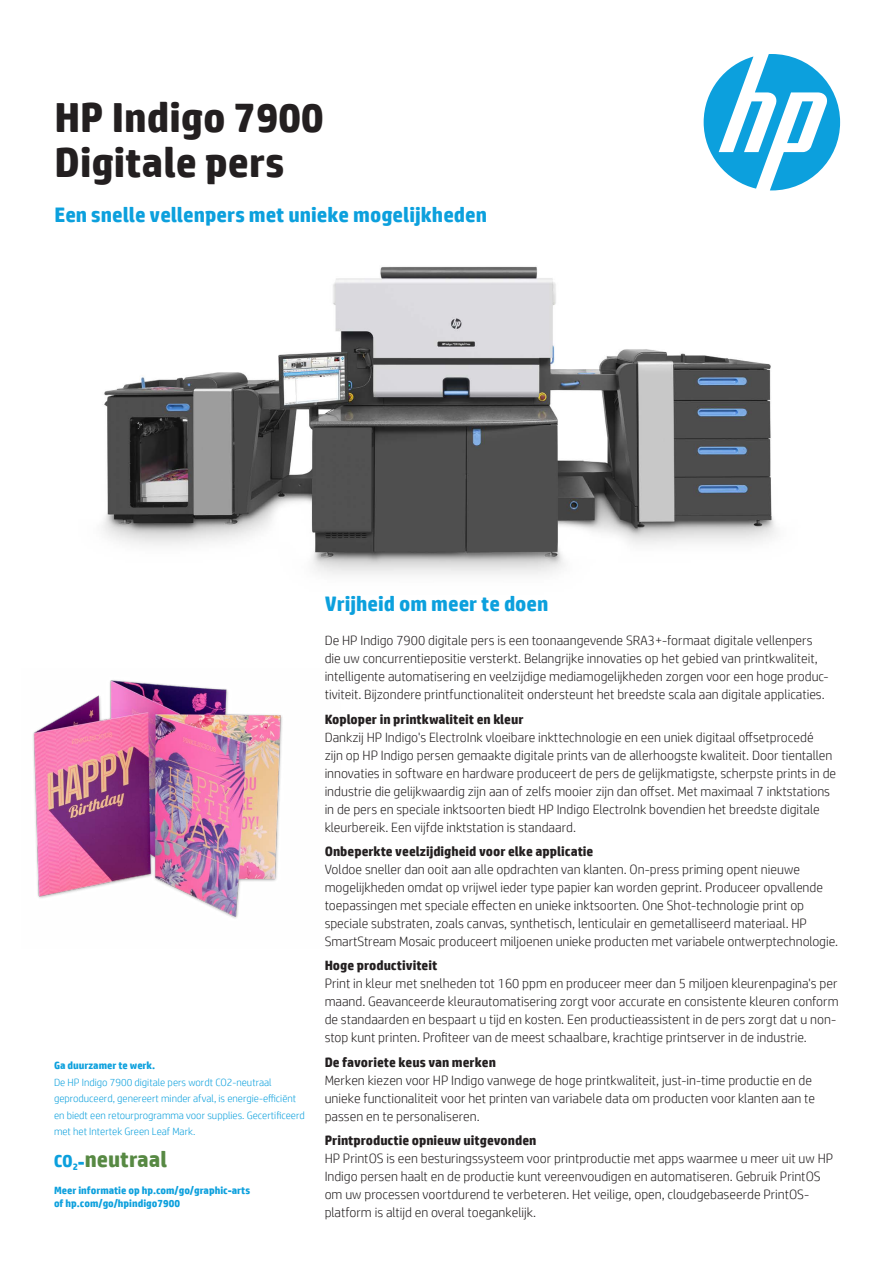
<style>
.page{position:relative;width:893px;height:1263px;background:#fff}
.page>*{position:absolute;margin:0;border:0;box-sizing:border-box;transform-origin:0 0}
.t1{font:700 42px/45px "HP Simplified";color:#231f20}
.t2{font:700 22.35px "HP Simplified";color:#578943}
.t3{font:700 21px "HP Simplified";color:#0ca0dd}
.t4{font:300 13.5px/18px "HP Simplified";color:#231f20}
.t5{font:700 13.5px "HP Simplified";color:#231f20}
.t6{font:300 10.5px/16.5px "HP Simplified";color:#0ca0dd}
.t7{font:700 10.5px/13.5px "HP Simplified";color:#0ca0dd}
.s1{font-size:17.4px;color:#0ca0dd}
.s2{font-size:17.85px;color:#0ca0dd}
</style>
<div class="page">
<img style="left:102px;top:266px;width:674px;height:309px">
<img style="left:33px;top:680px;width:249px;height:238px">
<svg style="left:704px;top:54px;width:136px;height:136px"></svg>
<h1 class="t1" style="left:54px;top:95px;width:271px">HP Indigo 7900<br>Digitale pers</h1>
<h3 class="t3" style="left:54px;top:203px;width:434px">Een snelle vellenpers met unieke mogelijkheden</h3>
<p class="t7" style="left:54px;top:1058px;width:103px">Ga duurzamer te werk.</p>
<p class="t6" style="left:54px;top:1073px;width:252px">De HP Indigo 7900 digitale pers wordt CO2-neutraal geproduceerd, genereert minder afval, is energie-efficiënt en biedt een retourprogramma voor supplies. Gecertificeerd met het Intertek Green Leaf Mark.</p>
<h2 class="t2" style="left:54px;top:1146px;width:115px"><span class="s1">CO</span><sub>2</sub><span class="s2">-</span>neutraal</h2>
<p class="t7" style="left:54px;top:1183px;width:198px">Meer informatie op hp.com/go/graphic-arts of hp.com/go/hpindigo7900</p>
<h3 class="t3" style="left:325px;top:591px;width:225px">Vrijheid om meer te doen</h3>
<p class="t4" style="left:325px;top:631px;width:506px">De HP Indigo 7900 digitale pers is een toonaangevende SRA3+-formaat digitale vellenpers die uw concurrentiepositie versterkt. Belangrijke innovaties op het gebied van printkwaliteit, intelligente automatisering en veelzijdige mediamogelijkheden zorgen voor een hoge produc&shy;tiviteit. Bijzondere printfunctionaliteit ondersteunt het breedste scala aan digitale applicaties.</p>
<p class="t5" style="left:325px;top:711px;width:200px">Koploper in printkwaliteit en kleur</p>
<p class="t4" style="left:325px;top:728px;width:513px">Dankzij HP Indigo's ElectroInk vloeibare inkttechnologie en een uniek digitaal offsetprocedé<br>zijn op HP Indigo persen gemaakte digitale prints van de allerhoogste kwaliteit. Door tientallen innovaties in software en hardware produceert de pers de gelijkmatigste, scherpste prints in de industrie die gelijkwaardig zijn aan of zelfs mooier zijn dan offset. Met maximaal 7 inktstations in de pers en speciale inktsoorten biedt HP Indigo ElectroInk bovendien het breedste digitale kleurbereik. Een vijfde inktstation is standaard.</p>
<p class="t5" style="left:325px;top:843px;width:270px">Onbeperkte veelzijdigheid voor elke applicatie</p>
<p class="t4" style="left:325px;top:860px;width:515px">Voldoe sneller dan ooit aan alle opdrachten van klanten. On-press priming opent nieuwe mogelijkheden omdat op vrijwel ieder type papier kan worden geprint. Produceer opvallende toepassingen met speciale effecten en unieke inktsoorten. One Shot-technologie print op speciale substraten, zoals canvas, synthetisch, lenticulair en gemetalliseerd materiaal. HP SmartStream Mosaic produceert miljoenen unieke producten met variabele ontwerptechnologie.</p>
<p class="t5" style="left:325px;top:958px;width:114px">Hoge productiviteit</p>
<p class="t4" style="left:325px;top:974px;width:515px">Print in kleur met snelheden tot 160 ppm en produceer meer dan 5 miljoen kleurenpagina's per maand. Geavanceerde kleurautomatisering zorgt voor accurate en consistente kleuren conform de standaarden en bespaart u tijd en kosten. Een productieassistent in de pers zorgt dat u non&shy;stop kunt printen. Profiteer van de meest schaalbare, krachtige printserver in de industrie.</p>
<p class="t5" style="left:325px;top:1054px;width:173px">De favoriete keus van merken</p>
<p class="t4" style="left:325px;top:1071px;width:492px">Merken kiezen voor HP Indigo vanwege de hoge printkwaliteit, just-in-time productie en de unieke functionaliteit voor het printen van variabele data om producten voor klanten aan te passen en te personaliseren.</p>
<p class="t5" style="left:325px;top:1132px;width:213px">Printproductie opnieuw uitgevonden</p>
<p class="t4" style="left:325px;top:1149px;width:510px">HP PrintOS is een besturingssysteem voor printproductie met apps waarmee u meer uit uw HP Indigo persen haalt en de productie kunt vereenvoudigen en automatiseren. Gebruik PrintOS om uw processen voortdurend te verbeteren. Het veilige, open, cloudgebaseerde PrintOS&shy;platform is altijd en overal toegankelijk.</p>
</div>
